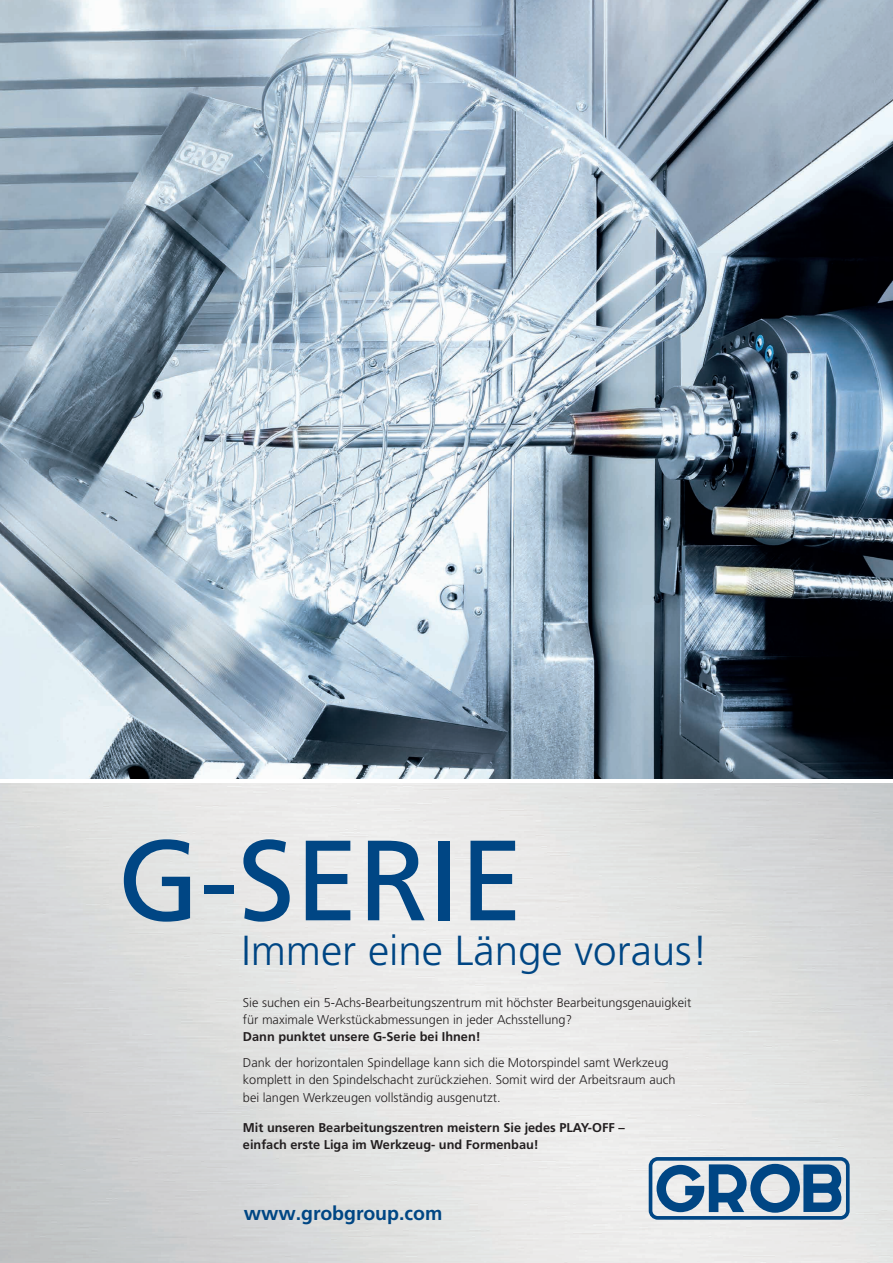
<style>
.page{position:relative;width:893px;height:1263px;background:#fff}
.page>*{position:absolute;margin:0;border:0;box-sizing:border-box;transform-origin:0 0}
.t1{font:114px "Frutiger LT Pro";color:#004684}
.t2{font:300 42px "Frutiger LT Pro";color:#004684}
.t3{font:700 19.5px "Frutiger LT Pro";color:#004684}
.t4{font:300 12.75px/17.2px "Frutiger LT Pro";color:#231f20}
.t5{font:700 12.75px/17.2px "Frutiger LT Pro";color:#231f20}
</style>
<div class="page">
<img style="left:0;top:0;width:893px;height:778px">
<svg style="left:649px;top:1157px;width:201px;height:63px;background:#6c92b2"></svg>
<h1 class="t1" style="left:118px;top:814px;width:407px">G-SERIE</h1>
<h2 class="t2" style="left:241px;top:926px;width:468px">Immer eine Länge voraus!</h2>
<p class="t4" style="left:243px;top:994px;width:450px">Sie suchen ein 5-Achs-Bearbeitungszentrum mit höchster Bearbeitungsgenauigkeit für maximale Werkstückabmessungen in jeder Achsstellung?</p>
<p class="t5" style="left:243px;top:1028px;width:239px">Dann punktet unsere G-Serie bei Ihnen!</p>
<p class="t4" style="left:243px;top:1054px;width:434px">Dank der horizontalen Spindellage kann sich die Motorspindel samt Werkzeug komplett in den Spindelschacht zurückziehen. Somit wird der Arbeitsraum auch bei langen Werkzeugen vollständig ausgenutzt.</p>
<p class="t5" style="left:243px;top:1118px;width:383px">Mit unseren Bearbeitungszentren meistern Sie jedes PLAY-OFF – einfach erste Liga im Werkzeug- und Formenbau!</p>
<h3 class="t3" style="left:244px;top:1202px;width:200px">www.grobgroup.com</h3>
</div>
